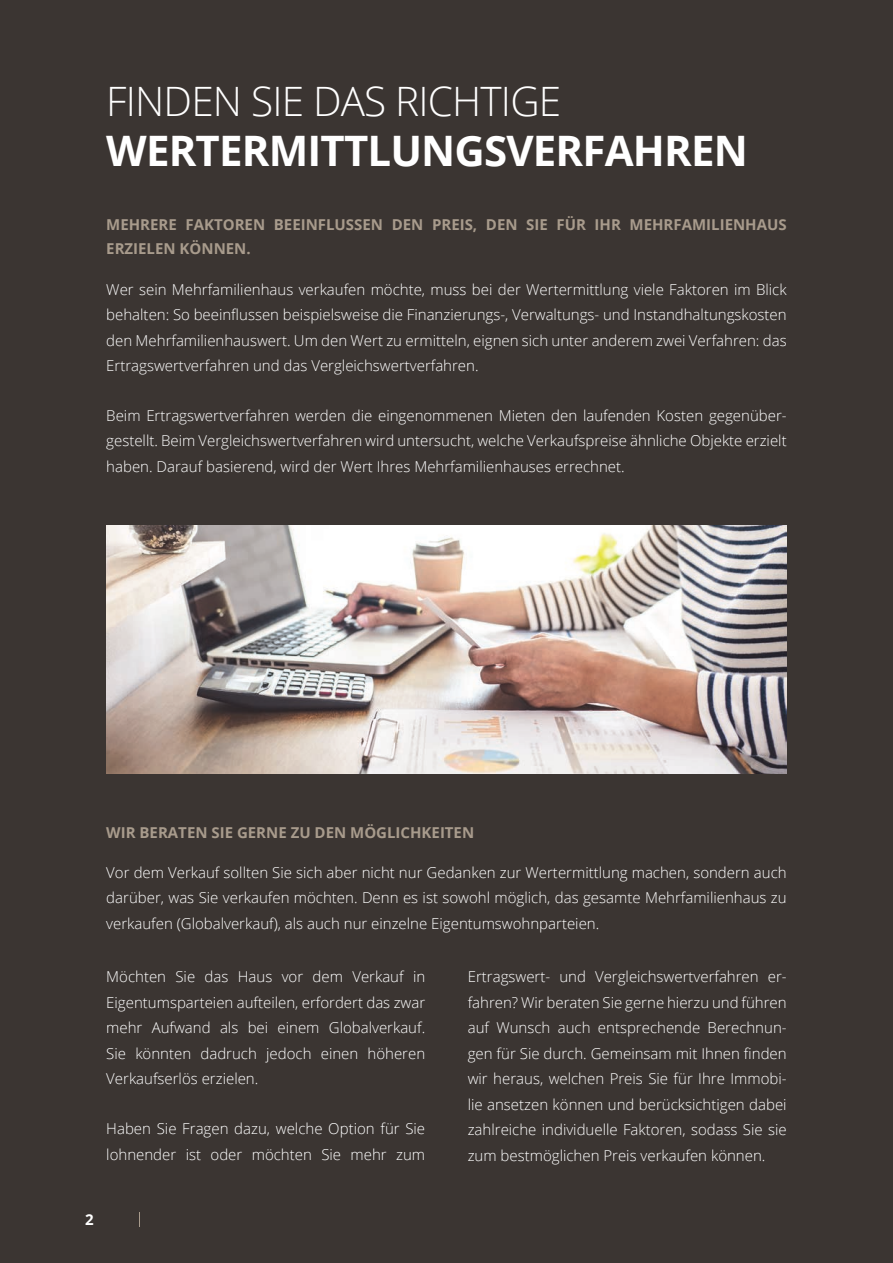
<style>
.page{position:relative;width:893px;height:1263px;background:#3b3532}
.page>*{position:absolute;margin:0;border:0;box-sizing:border-box;transform-origin:0 0}
.t1{font:700 42px "Open Sans";letter-spacing:-.02em;color:#fff}
.t2{font:300 40.5px "Open Sans";letter-spacing:-.02em;color:#fff}
.t3{font:300 15px/25.5px "Open Sans";color:#fff;text-align:justify}
.t4{font:700 15px/24px "Open Sans";color:#a89b8c}
.t5{font:700 15px "Open Sans";color:#fff}
</style>
<div class="page">
<svg style="left:139px;top:1212px;width:1px;height:14px"></svg>
<img style="left:106px;top:525px;width:681px;height:248px">
<h2 class="t2" style="left:106px;top:74px;width:456px">FINDEN SIE DAS RICHTIGE</h2>
<h1 class="t1" style="left:106px;top:121px;width:643px">WERTERMITTLUNGSVERFAHREN</h1>
<p class="t4" style="left:106px;top:212px;width:682px">MEHRERE FAKTOREN BEEINFLUSSEN DEN PREIS, DEN SIE FÜR IHR MEHRFAMILIENHAUS<br>ERZIELEN KÖNNEN.</p>
<p class="t3" style="left:106px;top:276px;width:682px">Wer sein Mehrfamilienhaus verkaufen möchte, muss bei der Wertermittlung viele Faktoren im Blick behalten: So beeinflussen beispielsweise die Finanzierungs-, Verwaltungs- und Instandhaltungskosten den Mehrfamilienhauswert. Um den Wert zu ermitteln, eignen sich unter anderem zwei Verfahren: das Ertragswertverfahren und das Vergleichswertverfahren.</p>
<p class="t3" style="left:106px;top:402px;width:682px">Beim Ertragswertverfahren werden die eingenommenen Mieten den laufenden Kosten gegenüber&shy;gestellt. Beim Vergleichswertverfahren wird untersucht, welche Verkaufspreise ähnliche Objekte erzielt haben. Darauf basierend, wird der Wert Ihres Mehrfamilienhauses errechnet.</p>
<p class="t4" style="left:106px;top:820px;width:369px">WIR BERATEN SIE GERNE ZU DEN MÖGLICHKEITEN</p>
<p class="t3" style="left:106px;top:859px;width:682px">Vor dem Verkauf sollten Sie sich aber nicht nur Gedanken zur Wertermittlung machen, sondern auch darüber, was Sie verkaufen möchten. Denn es ist sowohl möglich, das gesamte Mehrfamilienhaus zu verkaufen (Globalverkauf), als auch nur einzelne Eigentumswohnparteien.</p>
<p class="t3" style="left:106px;top:964px;width:320px">Möchten Sie das Haus vor dem Verkauf in Eigentumsparteien aufteilen, erfordert das zwar mehr Aufwand als bei einem Globalverkauf.<br>Sie könnten dadruch jedoch einen höheren Verkaufserlös erzielen.</p>
<p class="t3" style="left:106px;top:1115px;width:320px">Haben Sie Fragen dazu, welche Option für Sie lohnender ist oder möchten Sie mehr zum</p>
<p class="t3" style="left:468px;top:964px;width:320px">Ertragswert- und Vergleichswertverfahren er&shy;fahren? Wir beraten Sie gerne hierzu und führen auf Wunsch auch entsprechende Berechnun&shy;gen für Sie durch. Gemeinsam mit Ihnen finden wir heraus, welchen Preis Sie für Ihre Immobi&shy;lie ansetzen können und berücksichtigen dabei zahlreiche individuelle Faktoren, sodass Sie sie zum bestmöglichen Preis verkaufen können.</p>
<p class="t5" style="left:85px;top:1209px;width:10px">2</p>
</div>
